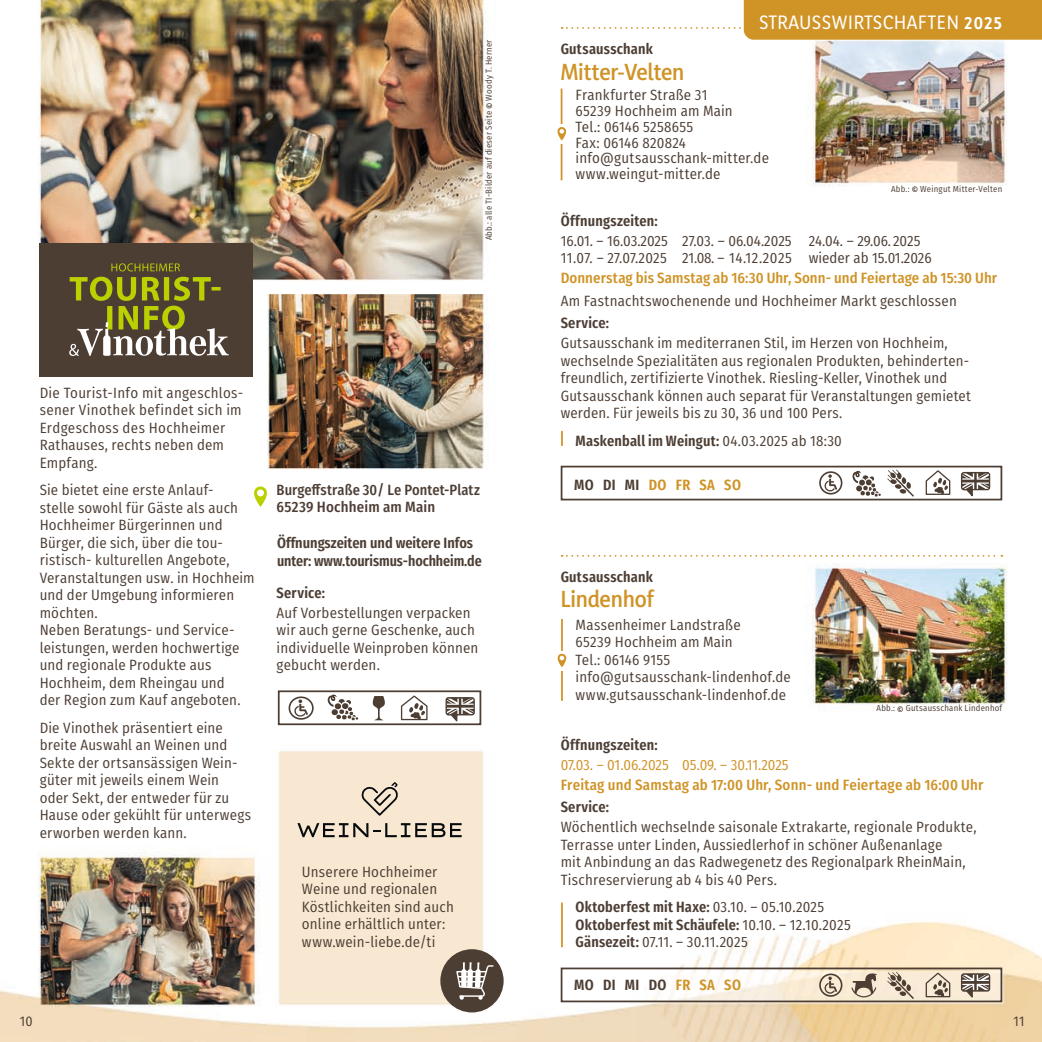
<style>
.page{position:relative;width:1042px;height:1042px;background:#fff}
.page>*{position:absolute;margin:0;border:0;box-sizing:border-box;transform-origin:0 0}
.t1{font:200 21px "Yaldevi";letter-spacing:-.01em;color:#cf9326}
.t2{font:200 17.5px "Yaldevi";letter-spacing:.04em;color:#fff}
.t3{font:14.88px/17.5px "Fira Sans Condensed";letter-spacing:.01em;color:#4d3e34}
.t4{font:600 14.88px/17.5px "Fira Sans Condensed";letter-spacing:.01em;color:#4d3e34}
.t5{font:500 14.88px "Fira Sans Condensed";letter-spacing:.01em;color:#cf9326}
.t6{font:500 14.88px/17.5px "Fira Sans Condensed";letter-spacing:.01em;color:#4d3e34}
.t7{font:14.88px "Fira Sans Condensed";color:#cf9326}
.t8{font:600 14.88px "Fira Sans Condensed";letter-spacing:.025em;color:#cf9326}
.t9{font:14px "Fira Sans Condensed";color:#4d3e34}
.t10{font:8.75px "Fira Sans Condensed";letter-spacing:.025em;color:#4d3e34}
.s1{font-weight:500}
.s2{font-weight:400}
.s3{color:#4d3e34}
.s4{color:#cf9326}
</style>
<div class="page">
<img style="left:0;top:0;width:1042px;height:1042px">
<svg style="left:561px;top:431px;width:2px;height:15px"></svg>
<hr style="left:561px;top:902px;width:2px;height:45px;background:#cf9326">
<svg style="left:254px;top:486px;width:13px;height:21px"></svg>
<hr style="left:561px;top:619px;width:2px;height:82px;background:#cf9326">
<div style="left:521px;top:651px;width:54px;height:19px;background:#fff"></div>
<svg style="left:557px;top:654px;width:9px;height:13px"></svg>
<hr style="left:561px;top:89px;width:1px;height:91px;background:#cf9326">
<div style="left:522px;top:124px;width:54px;height:20px;background:#fff"></div>
<svg style="left:557px;top:127px;width:9px;height:14px"></svg>
<svg style="left:561px;top:555px;width:441px;height:2px"></svg>
<div style="left:40px;top:243px;width:213px;height:134px;background:#4d3e34"></div>
<svg style="left:111px;top:263px;width:69px;height:8px"></svg>
<svg style="left:69px;top:277px;width:160px;height:79px"></svg>
<svg style="left:361px;top:782px;width:37px;height:34px"></svg>
<svg style="left:297px;top:823px;width:165px;height:14px;background:#aaa091"></svg>
<div style="left:440px;top:949px;width:64px;height:63px;background:#4d3e34;border-radius:50%"></div>
<svg style="left:456px;top:962px;width:38px;height:37px"></svg>
<div style="left:561px;top:466px;width:441px;height:34px;border:2px solid #4d3e34"></div>
<div style="left:561px;top:967px;width:441px;height:35px;border:2px solid #4d3e34"></div>
<svg style="left:960px;top:973px;width:30px;height:25px"></svg>
<svg style="left:851px;top:972px;width:26px;height:25px"></svg>
<svg style="left:925px;top:971px;width:26px;height:27px"></svg>
<svg style="left:887px;top:972px;width:27px;height:27px"></svg>
<svg style="left:960px;top:471px;width:30px;height:26px"></svg>
<svg style="left:925px;top:469px;width:26px;height:26px"></svg>
<svg style="left:887px;top:469px;width:27px;height:28px"></svg>
<svg style="left:852px;top:470px;width:29px;height:27px"></svg>
<div style="left:278px;top:690px;width:203px;height:35px;border:2px solid #4d3e34"></div>
<svg style="left:445px;top:697px;width:30px;height:25px"></svg>
<svg style="left:373px;top:696px;width:12px;height:24px"></svg>
<svg style="left:327px;top:691px;width:31px;height:29px"></svg>
<svg style="left:400px;top:694px;width:28px;height:27px"></svg>
<svg style="left:294px;top:699px;width:14px;height:17px"></svg>
<div style="left:289px;top:696px;width:25px;height:24px;border:2px solid #4d3e34;border-radius:50%"></div>
<svg style="left:824px;top:976px;width:13px;height:17px"></svg>
<div style="left:819px;top:973px;width:23px;height:24px;border:2px solid #4d3e34;border-radius:50%"></div>
<svg style="left:824px;top:474px;width:13px;height:17px"></svg>
<div style="left:819px;top:471px;width:23px;height:23px;border:2px solid #4d3e34;border-radius:50%"></div>
<svg style="left:561px;top:0;width:481px;height:40px"></svg>
<p class="t10" style="left:482px;top:240px;width:202px;rotate:-90deg">Abb.: alle TI-Bilder auf dieser Seite <span class="s1">©</span> Woody T. Herner</p>
<p class="t3" style="left:40px;top:383px;width:205px">Die Tourist-Info mit angeschlos&shy;sener Vinothek befindet sich im<br>Erdgeschoss des Hochheimer<br>Rathauses, rechts neben dem<br>Empfang.</p>
<p class="t3" style="left:40px;top:481px;width:216px">Sie bietet eine erste Anlauf-<br>stelle sowohl für Gäste als auch<br>Hochheimer Bürgerinnen und<br>Bürger, die sich, über die tou&shy;ristisch- kulturellen Angebote,<br>Veranstaltungen usw. in Hochheim und der Umgebung informieren möchten.<br>Neben Beratungs- und Service&shy;leistungen, werden hochwertige und regionale Produkte aus<br>Hochheim, dem Rheingau und<br>der Region zum Kauf angeboten.</p>
<p class="t3" style="left:40px;top:718px;width:213px">Die Vinothek präsentiert eine breite Auswahl an Weinen und<br>Sekte der ortsansässigen Wein&shy;güter mit jeweils einem Wein oder Sekt, der entweder für zu<br>Hause oder gekühlt für unterwegs erworben werden kann.</p>
<p class="t6" style="left:277px;top:480px;width:205px">Burgeffstraße 30/ Le Pontet-Platz<br>65239 Hochheim am Main</p>
<p class="t4" style="left:277px;top:533px;width:206px">Öffnungszeiten und weitere Infos unter: www.tourismus-hochheim.de</p>
<p class="t4" style="left:277px;top:582px;width:50px">Service:</p>
<p class="t3" style="left:277px;top:603px;width:203px">Auf Vorbestellungen verpacken wir auch gerne Geschenke, auch individuelle Weinproben können gebucht werden.</p>
<p class="t3" style="left:302px;top:862px;width:153px">Unserere Hochheimer<br>Weine und regionalen<br>Köstlichkeiten sind auch online erhältlich unter: www.wein-liebe.de/ti</p>
<p class="t2" style="left:759px;top:10px;width:244px">STRAUSSWIRTSCHAFTEN 2025</p>
<p class="t4" style="left:561px;top:38px;width:94px">Gutsausschank</p>
<h1 class="t1" style="left:561px;top:57px;width:125px">Mitter-Velten</h1>
<p class="t3" style="left:575px;top:87px;width:195px;line-height:15.8px">Frankfurter Straße 31<br>65239 Hochheim am Main<br>Tel.: 06146 5258655<br>Fax: 06146 820824 info@gutsausschank-mitter.de www.weingut-mitter.de</p>
<p class="t10" style="left:891px;top:182px;width:113px">Abb.: <span class="s1">©</span> Weingut Mitter-Velten</p>
<p class="t4" style="left:561px;top:210px;width:98px">Öffnungszeiten:</p>
<p class="t3" style="left:561px;top:232px;width:373px">16.01. – 16.03.2025 27.03. – 06.04.2025 24.04. – 29.06. 2025<br>11.07. – 27.07.2025 21.08. – 14.12.2025 wieder ab 15.01.2026</p>
<p class="t5" style="left:561px;top:266px;width:438px">Donnerstag bis Samstag ab 16:30 Uhr, Sonn- und Feiertage ab 15:30 Uhr</p>
<p class="t3" style="left:561px;top:292px;width:398px">Am Fastnachtswochenende und Hochheimer Markt geschlossen</p>
<p class="t4" style="left:561px;top:313px;width:50px">Service:</p>
<p class="t3" style="left:561px;top:334px;width:412px">Gutsausschank im mediterranen Stil, im Herzen von Hochheim, wechselnde Spezialitäten aus regionalen Produkten, behinderten&shy;freundlich, zertifizierte Vinothek. Riesling-Keller, Vinothek und Gutsausschank können auch separat für Veranstaltungen gemietet werden. Für jeweils bis zu 30, 36 und 100 Pers.</p>
<p class="t4" style="left:575px;top:430px;width:268px">Maskenball im Weingut: <span class="s2">04.03.2025 ab 18:30</span></p>
<p class="t8" style="left:574px;top:471px;width:168px"><span class="s3">MO DI MI</span> DO FR SA SO</p>
<p class="t4" style="left:561px;top:566px;width:94px">Gutsausschank</p>
<h1 class="t1" style="left:561px;top:585px;width:95px">Lindenhof</h1>
<p class="t3" style="left:575px;top:615px;width:217px">Massenheimer Landstraße<br>65239 Hochheim am Main<br>Tel.: 06146 9155 info@gutsausschank-lindenhof.de www.gutsausschank-lindenhof.de</p>
<p class="t10" style="left:876px;top:701px;width:127px">Abb.: <span class="s1">©</span> Gutsausschank Lindenhof</p>
<p class="t4" style="left:561px;top:734px;width:98px">Öffnungszeiten:</p>
<p class="t7" style="left:561px;top:753px;width:229px">07.03. – 01.06.2025 05.09. – 30.11.2025</p>
<p class="t5" style="left:561px;top:773px;width:424px">Freitag und Samstag ab 17:00 Uhr, Sonn- und Feiertage ab 16:00 Uhr</p>
<p class="t4" style="left:561px;top:797px;width:50px">Service:</p>
<p class="t3" style="left:561px;top:818px;width:417px">Wöchentlich wechselnde saisonale Extrakarte, regionale Produkte, Terrasse unter Linden, Aussiedlerhof in schöner Außenanlage<br>mit Anbindung an das Radwegenetz des Regionalpark RheinMain, Tischreservierung ab 4 bis 40 Pers.</p>
<p class="t4" style="left:575px;top:896px;width:277px">Oktoberfest mit Haxe: <span class="s2">03.10. – 05.10.2025<br></span>Oktoberfest mit Schäufele: <span class="s2">10.10. – 12.10.2025<br></span>Gänsezeit: <span class="s2">07.11. – 30.11.2025</span></p>
<p class="t4" style="left:574px;top:974px;width:168px">MO DI MI DO <span class="s4">FR SA SO</span></p>
<p class="t9" style="left:20px;top:1010px;width:14px">10</p>
<p class="t9" style="left:1013px;top:1010px;width:12px">11</p>
</div>
